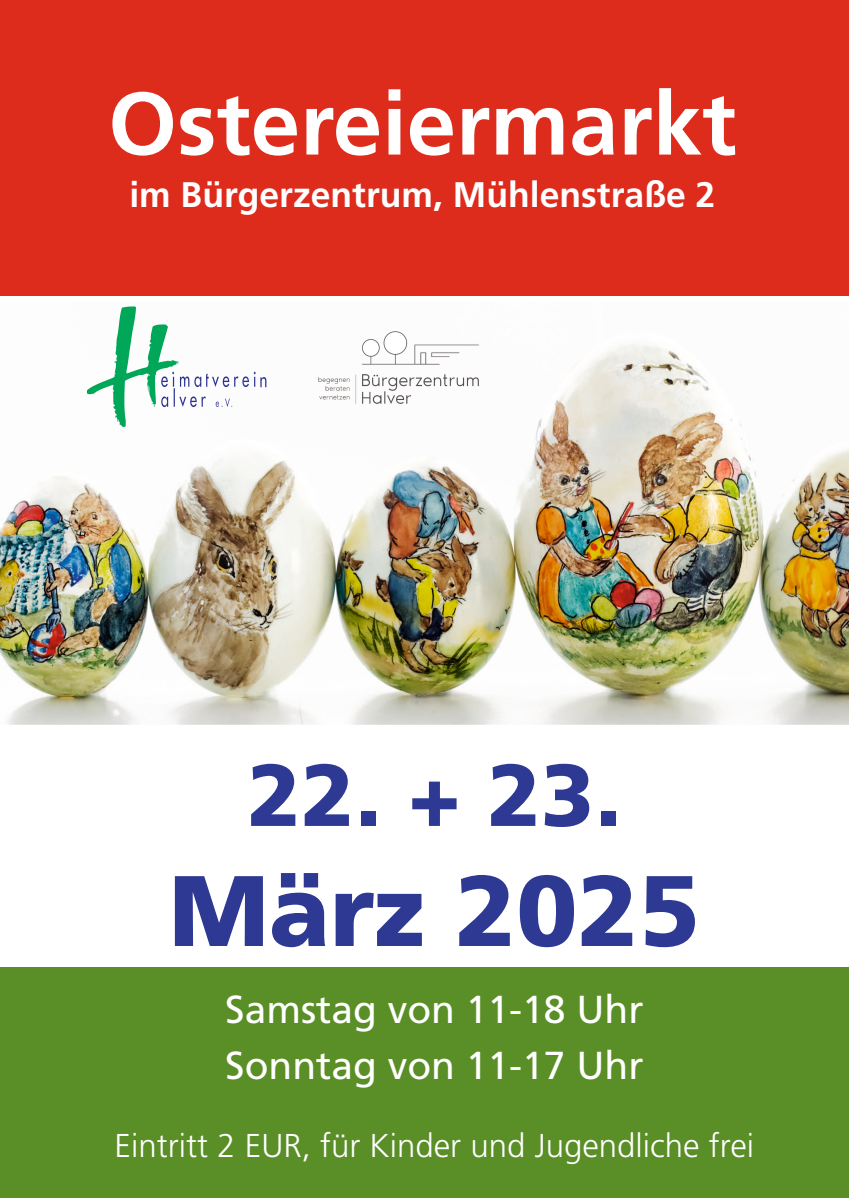
<style>
.page{position:relative;width:849px;height:1198px;background:#fff}
.page>*{position:absolute;margin:0;border:0;box-sizing:border-box;transform-origin:0 0}
.t1{font:900 100px "Frutiger";color:#2d3993}
.t2{font:700 88.5px "Frutiger";color:#fff}
.t3{font:900 87.5px "Frutiger";color:#2d3993}
.t4{font:39px/56.8px "Frutiger";color:#fff}
.t5{font:700 35.5px "Frutiger";color:#fff}
.t6{font:300 33px "Frutiger";color:#fff}
</style>
<div class="page">
<img style="left:0;top:344px;width:849px;height:380px">
<div style="left:0;top:0;width:849px;height:295px;background:#dd2b1c"></div>
<img style="left:87px;top:306px;width:187px;height:121px">
<div style="left:0;top:967px;width:849px;height:230px;background:#5a8e26"></div>
<img style="left:306px;top:331px;width:182px;height:103px">
<h2 class="t2" style="left:108px;top:72px;width:629px">Ostereiermarkt</h2>
<p class="t5" style="left:129px;top:173px;width:587px">im Bürgerzentrum, Mühlenstraße 2</p>
<h3 class="t3" style="left:247px;top:742px;width:375px">22. + 23.</h3>
<h1 class="t1" style="left:169px;top:850px;width:532px">März 2025</h1>
<p class="t4" style="left:225px;top:980px;width:420px">Samstag von 11-18 Uhr<br>Sonntag von 11-17 Uhr</p>
<p class="t6" style="left:115px;top:1127px;width:641px">Eintritt 2 EUR, für Kinder und Jugendliche frei</p>
</div>
